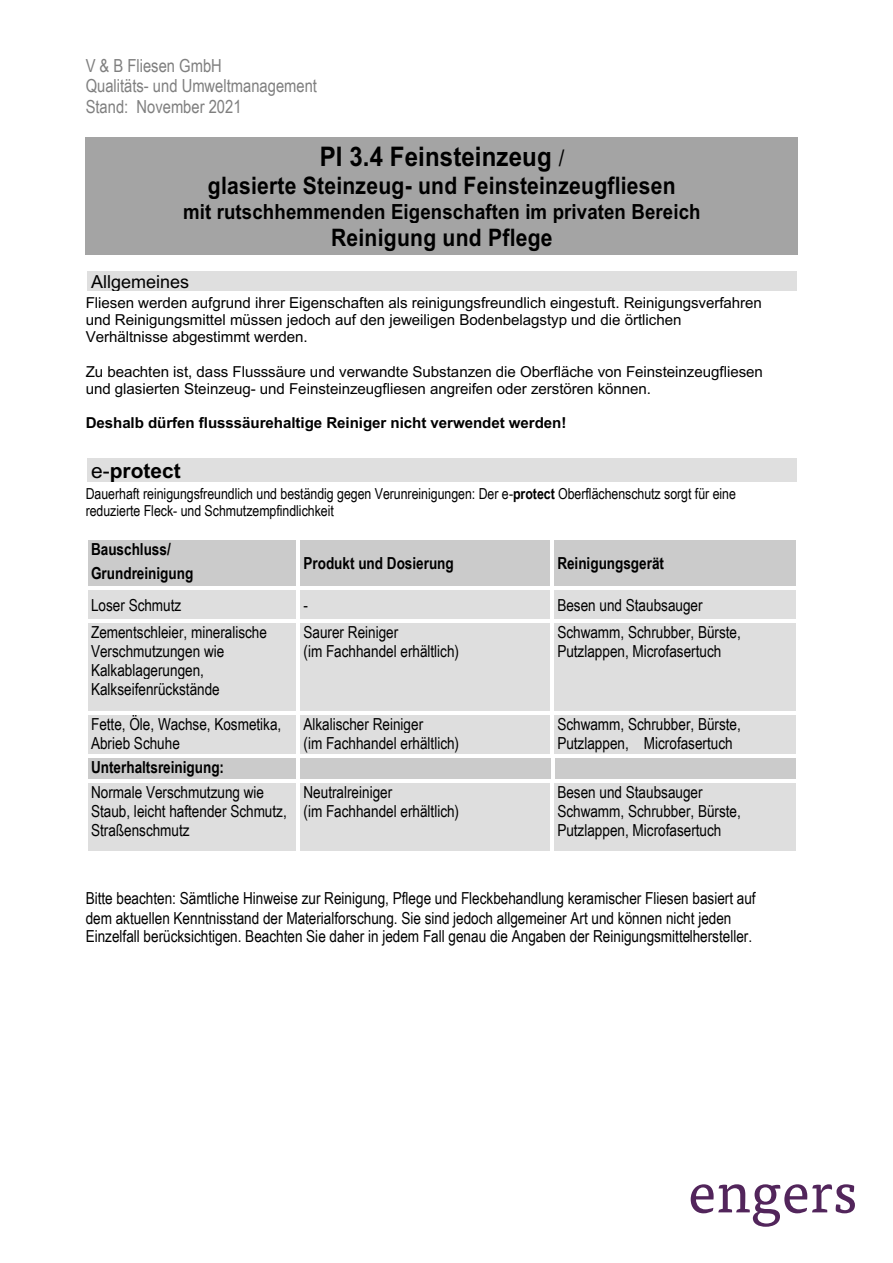
<style>
.page{position:relative;width:893px;height:1263px;background:#fff}
.page>*{position:absolute;margin:0;border:0;box-sizing:border-box;transform-origin:0 0}
.t1{font:700 27px "Arial";letter-spacing:.005em;color:#000;scale:.89 1}
.t2{font:700 24.15px "Arial";letter-spacing:.015em;color:#000;scale:.87 1}
.t3{font:700 20.85px "Arial";letter-spacing:.005em;color:#000;scale:.89 1}
.t4{font:700 20.85px "Arial";letter-spacing:.005em;color:#000}
.t5{font:18px/20.7px "Arial Narrow";color:#7f7f7f}
.t6{font:18px "Arial";color:#000}
.t7{font:16.5px/18.9px "Arial Narrow";color:#000}
.t8{font:700 16.5px/23.4px "Arial Narrow";color:#000}
.t9{font:15.15px/17.2px "Arial";letter-spacing:-.005em;color:#000}
.t10{font:15.15px/17px "Arial Narrow";letter-spacing:-.005em;color:#000}
.t11{font:700 15.15px "Arial";letter-spacing:-.005em;color:#000}
.s1{font-weight:400;font-size:22.65px}
.s2{font-weight:400}
.s3{font-weight:700}
</style>
<div class="page">
<div style="left:86px;top:138px;width:712px;height:117px;background:#a4a4a4"></div>
<div style="left:91px;top:271px;width:702px;height:21px;background:#dfdfdf"></div>
<div style="left:91px;top:458px;width:702px;height:24px;background:#dfdfdf"></div>
<div style="left:87px;top:540px;width:210px;height:46px;background:#cbcbcb"></div>
<div style="left:300px;top:540px;width:250px;height:46px;background:#cbcbcb"></div>
<div style="left:554px;top:540px;width:242px;height:46px;background:#cbcbcb"></div>
<div style="left:87px;top:590px;width:210px;height:30px;background:#dedede"></div>
<div style="left:300px;top:590px;width:250px;height:30px;background:#dedede"></div>
<div style="left:554px;top:590px;width:242px;height:30px;background:#dedede"></div>
<div style="left:87px;top:623px;width:210px;height:89px;background:#dedede"></div>
<div style="left:300px;top:623px;width:250px;height:89px;background:#dedede"></div>
<div style="left:554px;top:623px;width:242px;height:89px;background:#dedede"></div>
<div style="left:87px;top:715px;width:210px;height:39px;background:#dedede"></div>
<div style="left:300px;top:715px;width:250px;height:39px;background:#dedede"></div>
<div style="left:554px;top:715px;width:242px;height:39px;background:#dedede"></div>
<div style="left:87px;top:757px;width:210px;height:22px;background:#cbcbcb"></div>
<div style="left:300px;top:757px;width:252px;height:22px;background:#cbcbcb"></div>
<div style="left:555px;top:757px;width:241px;height:22px;background:#cbcbcb"></div>
<div style="left:87px;top:783px;width:210px;height:68px;background:#dedede"></div>
<div style="left:300px;top:783px;width:250px;height:68px;background:#dedede"></div>
<div style="left:554px;top:783px;width:242px;height:68px;background:#dedede"></div>
<svg style="left:691px;top:1184px;width:164px;height:43px"></svg>
<p class="t5" style="left:86px;top:54px;width:233px">V &amp; B Fliesen GmbH<br>Qualitäts- und Umweltmanagement<br>Stand: November 2021</p>
<p class="t1" style="left:320px;top:137px;width:276px">PI 3.4 Feinsteinzeug <span class="s1">/</span></p>
<p class="t2" style="left:208px;top:169px;width:539px">glasierte Steinzeug- und Feinsteinzeugfliesen</p>
<p class="t3" style="left:183px;top:197px;width:583px">mit rutschhemmenden Eigenschaften im privaten Bereich</p>
<p class="t2" style="left:331px;top:221px;width:256px">Reinigung und Pflege</p>
<p class="t6" style="left:91px;top:269px;width:100px">Allgemeines</p>
<p class="t9" style="left:86px;top:294px;width:678px">Fliesen werden aufgrund ihrer Eigenschaften als reinigungsfreundlich eingestuft. Reinigungsverfahren und Reinigungsmittel müssen jedoch auf den jeweiligen Bodenbelagstyp und die örtlichen<br>Verhältnisse abgestimmt werden.</p>
<p class="t9" style="left:86px;top:363px;width:679px">Zu beachten ist, dass Flusssäure und verwandte Substanzen die Oberfläche von Feinsteinzeugfliesen und glasierten Steinzeug- und Feinsteinzeugfliesen angreifen oder zerstören können.</p>
<p class="t11" style="left:86px;top:412px;width:482px">Deshalb dürfen flusssäurehaltige Reiniger nicht verwendet werden!</p>
<p class="t4" style="left:91px;top:456px;width:91px"><span class="s2">e-</span>protect</p>
<p class="t10" style="left:86px;top:484px;width:652px">Dauerhaft reinigungsfreundlich und beständig gegen Verunreinigungen: Der e-<span class="s3">protect</span> Oberflächenschutz sorgt für eine reduzierte Fleck- und Schmutzempfindlichkeit</p>
<p class="t8" style="left:91px;top:537px;width:104px">Bauschluss/<br>Grundreinigung</p>
<p class="t8" style="left:303px;top:551px;width:152px">Produkt und Dosierung</p>
<p class="t8" style="left:557px;top:551px;width:108px">Reinigungsgerät</p>
<p class="t7" style="left:91px;top:595px;width:92px">Loser Schmutz</p>
<p class="t7" style="left:303px;top:595px;width:6px">-</p>
<p class="t7" style="left:557px;top:595px;width:147px">Besen und Staubsauger</p>
<p class="t7" style="left:91px;top:622px;width:177px">Zementschleier, mineralische<br>Verschmutzungen wie<br>Kalkablagerungen,<br>Kalkseifenrückstände</p>
<p class="t7" style="left:303px;top:622px;width:157px">Saurer Reiniger<br>(im Fachhandel erhältlich)</p>
<p class="t7" style="left:557px;top:622px;width:185px">Schwamm, Schrubber, Bürste,<br>Putzlappen, Microfasertuch</p>
<p class="t7" style="left:91px;top:714px;width:192px">Fette, Öle, Wachse, Kosmetika,<br>Abrieb Schuhe</p>
<p class="t7" style="left:303px;top:714px;width:157px">Alkalischer Reiniger<br>(im Fachhandel erhältlich)</p>
<p class="t7" style="left:557px;top:714px;width:185px">Schwamm, Schrubber, Bürste,<br>Putzlappen, Microfasertuch</p>
<p class="t7" style="left:91px;top:753px;width:175px;line-height:25.5px"><span class="s3">Unterhaltsreinigung:<br></span>Normale Verschmutzung wie</p>
<p class="t7" style="left:91px;top:801px;width:197px">Staub, leicht haftender Schmutz,<br>Straßenschmutz</p>
<p class="t7" style="left:303px;top:782px;width:157px">Neutralreiniger<br>(im Fachhandel erhältlich)</p>
<p class="t7" style="left:557px;top:782px;width:185px">Besen und Staubsauger<br>Schwamm, Schrubber, Bürste,<br>Putzlappen, Microfasertuch</p>
<p class="t7" style="left:86px;top:888px;width:671px">Bitte beachten: Sämtliche Hinweise zur Reinigung, Pflege und Fleckbehandlung keramischer Fliesen basiert auf dem aktuellen Kenntnisstand der Materialforschung. Sie sind jedoch allgemeiner Art und können nicht jeden<br>Einzelfall berücksichtigen. Beachten Sie daher in jedem Fall genau die Angaben der Reinigungsmittelhersteller.</p>
</div>
